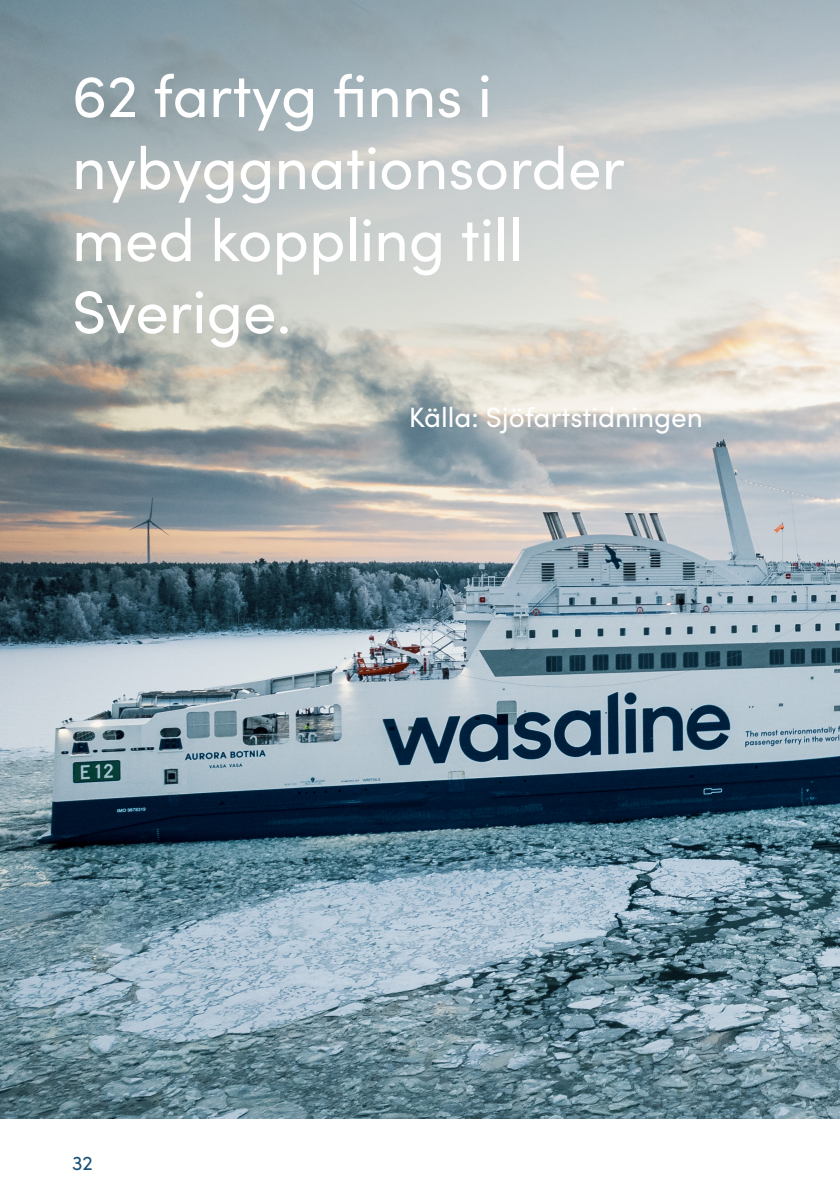
<style>
.page{position:relative;width:840px;height:1191px;background:#fff}
.page>*{position:absolute;margin:0;border:0;box-sizing:border-box;transform-origin:0 0}
.t1{font:60px/72px "Sofia Pro";color:#fff}
.t2{font:28px "Sofia Pro";color:#fff}
.Styckeformat_1{font:20px "Sofia Pro";color:#1b5176}
</style>
<div class="page">
<img style="left:0;top:0;width:839px;height:1119px">
<p class="t1" style="left:72px;top:57px;width:421px">62 fartyg finns i</p>
<p class="t1" style="left:72px;top:129px;width:554px">nybyggnationsorder med koppling till</p>
<p class="t1" style="left:72px;top:273px;width:220px">Sverige.</p>
<p class="Styckeformat_1" style="left:72px;top:1148px;width:22px">32</p>
<p class="t2" style="left:408px;top:396px;width:295px">Källa: Sjöfartstidningen</p>
</div>
